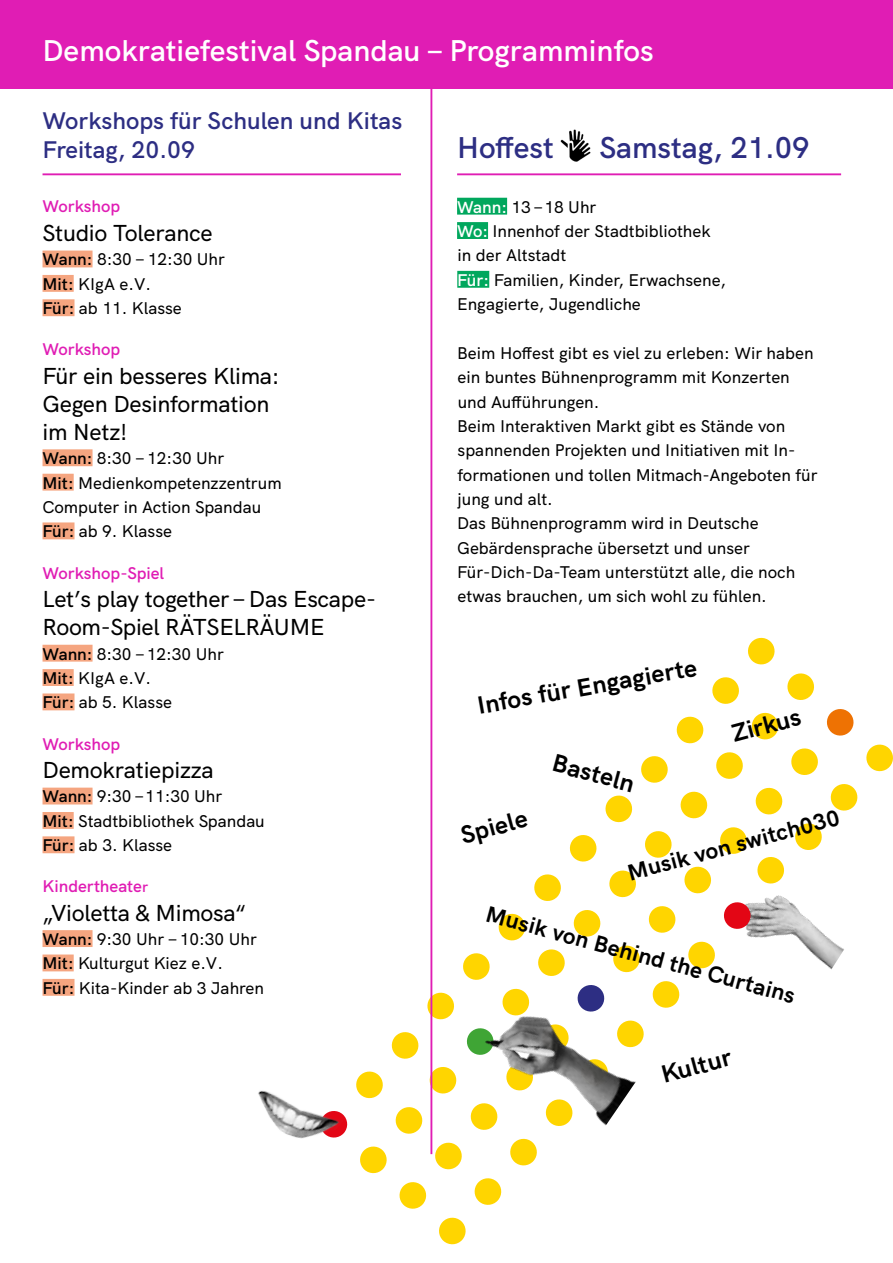
<style>
.page{position:relative;width:893px;height:1263px;background:#fff}
.page>*{position:absolute;margin:0;border:0;box-sizing:border-box;transform-origin:0 0}
.t1{font:600 30px "HK Grotesk";color:#fff}
.t2{font:600 30px "HK Grotesk";color:#2d2e83}
.t3{font:700 24.75px "HK Grotesk";color:#000}
.t4{font:600 24px/28.8px "HK Grotesk";color:#2d2e83}
.t5{font:500 23.1px/28.2px "HK Grotesk";letter-spacing:-.01em;color:#000}
.t6{font:700 22.8px "HK Grotesk";color:#000}
.t7{font:500 16.95px/24.3px "HK Grotesk";color:#000}
.t8{font:600 16.8px "HK Grotesk";color:#e01db4}
.s1{font-weight:600}
.s2{font-size:15px}
.s3{font-weight:600;color:#fff}
</style>
<div class="page">
<img style="left:747px;top:895px;width:97px;height:75px">
<svg style="left:439px;top:1217px;width:27px;height:28px"></svg>
<svg style="left:399px;top:1182px;width:28px;height:27px"></svg>
<svg style="left:363px;top:1146px;width:24px;height:28px"></svg>
<svg style="left:474px;top:1183px;width:28px;height:22px"></svg>
<svg style="left:395px;top:1107px;width:28px;height:27px"></svg>
<svg style="left:363px;top:1071px;width:20px;height:28px"></svg>
<svg style="left:391px;top:1032px;width:28px;height:27px"></svg>
<svg style="left:464px;top:953px;width:25px;height:9px"></svg>
<svg style="left:639px;top:1024px;width:5px;height:20px"></svg>
<svg style="left:538px;top:949px;width:27px;height:13px"></svg>
<svg style="left:498px;top:913px;width:28px;height:28px"></svg>
<svg style="left:652px;top:981px;width:28px;height:27px"></svg>
<svg style="left:613px;top:945px;width:27px;height:18px"></svg>
<svg style="left:573px;top:910px;width:28px;height:27px"></svg>
<svg style="left:534px;top:874px;width:27px;height:27px"></svg>
<svg style="left:688px;top:941px;width:27px;height:28px"></svg>
<svg style="left:648px;top:906px;width:28px;height:27px"></svg>
<svg style="left:609px;top:870px;width:27px;height:28px"></svg>
<svg style="left:569px;top:835px;width:28px;height:27px"></svg>
<svg style="left:724px;top:901px;width:28px;height:29px"></svg>
<svg style="left:684px;top:866px;width:28px;height:28px"></svg>
<svg style="left:645px;top:831px;width:27px;height:27px"></svg>
<svg style="left:605px;top:795px;width:28px;height:28px"></svg>
<svg style="left:757px;top:857px;width:27px;height:27px"></svg>
<svg style="left:720px;top:827px;width:27px;height:27px"></svg>
<svg style="left:680px;top:791px;width:28px;height:28px"></svg>
<svg style="left:641px;top:756px;width:27px;height:27px"></svg>
<svg style="left:795px;top:823px;width:27px;height:27px"></svg>
<svg style="left:755px;top:787px;width:28px;height:28px"></svg>
<svg style="left:716px;top:752px;width:27px;height:27px"></svg>
<svg style="left:676px;top:716px;width:28px;height:28px"></svg>
<svg style="left:830px;top:784px;width:28px;height:27px"></svg>
<svg style="left:791px;top:748px;width:27px;height:27px"></svg>
<svg style="left:751px;top:712px;width:28px;height:28px"></svg>
<svg style="left:712px;top:677px;width:27px;height:27px"></svg>
<svg style="left:866px;top:744px;width:27px;height:28px"></svg>
<svg style="left:827px;top:709px;width:27px;height:27px"></svg>
<svg style="left:787px;top:673px;width:27px;height:27px"></svg>
<svg style="left:748px;top:637px;width:27px;height:28px"></svg>
<div style="left:43px;top:251px;width:50px;height:16px;background:#f5a580"></div>
<div style="left:43px;top:275px;width:31px;height:17px;background:#f5a580"></div>
<div style="left:43px;top:299px;width:32px;height:17px;background:#f5a580"></div>
<div style="left:43px;top:449px;width:50px;height:17px;background:#f5a580"></div>
<div style="left:43px;top:474px;width:31px;height:17px;background:#f5a580"></div>
<div style="left:43px;top:522px;width:32px;height:17px;background:#f5a580"></div>
<div style="left:43px;top:645px;width:50px;height:17px;background:#f5a580"></div>
<div style="left:43px;top:669px;width:31px;height:17px;background:#f5a580"></div>
<div style="left:43px;top:693px;width:32px;height:17px;background:#f5a580"></div>
<div style="left:43px;top:788px;width:50px;height:16px;background:#f5a580"></div>
<div style="left:43px;top:812px;width:31px;height:17px;background:#f5a580"></div>
<div style="left:43px;top:836px;width:32px;height:17px;background:#f5a580"></div>
<div style="left:43px;top:930px;width:50px;height:17px;background:#f5a580"></div>
<div style="left:43px;top:954px;width:31px;height:17px;background:#f5a580"></div>
<div style="left:43px;top:979px;width:32px;height:17px;background:#f5a580"></div>
<hr style="left:430px;top:85px;width:2px;height:1069px;background:#e01db4">
<div style="left:457px;top:198px;width:50px;height:17px;background:#00a75d"></div>
<div style="left:457px;top:222px;width:31px;height:17px;background:#00a75d"></div>
<div style="left:457px;top:271px;width:32px;height:17px;background:#00a75d"></div>
<img style="left:560px;top:129px;width:31px;height:32px">
<div style="left:0;top:0;width:893px;height:88px;background:#e01db4"></div>
<hr style="left:457px;top:173px;width:384px;height:2px;background:#e01db4">
<hr style="left:43px;top:173px;width:358px;height:2px;background:#e01db4">
<img style="left:258px;top:1073px;width:105px;height:95px">
<img style="left:426px;top:962px;width:213px;height:221px">
<h1 class="t1" style="left:43px;top:27px;width:613px">Demokratiefestival Spandau — Programminfos</h1>
<h3 class="t4" style="left:43px;top:104px;width:361px">Workshops für Schulen und Kitas<br>Freitag, 20.09</h3>
<p class="t8" style="left:43px;top:194px;width:79px">Workshop</p>
<h3 class="t5" style="left:43px;top:217px;width:172px">Studio Tolerance</h3>
<p class="t7" style="left:43px;top:246px;width:184px"><span class="s1">Wann:</span> 8:30 — 12:30 Uhr<br><span class="s1">Mit:</span> KIgA e.V.<br><span class="s1">Für:</span> ab 11. Klasse</p>
<p class="t8" style="left:43px;top:336px;width:79px">Workshop</p>
<h3 class="t5" style="left:43px;top:359px;width:239px">Für ein besseres Klima:<br>Gegen Desinformation im Netz!</h3>
<p class="t7" style="left:43px;top:445px;width:241px"><span class="s1">Wann:</span> 8:30 — 12:30 Uhr<br><span class="s1">Mit:</span> Medienkompetenzzentrum<br>Computer in Action Spandau<br><span class="s1">Für:</span> ab 9. Klasse</p>
<p class="t8" style="left:43px;top:560px;width:123px">Workshop-Spiel</p>
<h3 class="t5" style="left:43px;top:582px;width:335px">Let’s play together — Das Escape-<br>Room-Spiel RÄTSELRÄUME</h3>
<p class="t7" style="left:43px;top:640px;width:183px"><span class="s1">Wann:</span> 8:30 — 12:30 Uhr<br><span class="s1">Mit:</span> KIgA e.V.<br><span class="s1">Für:</span> ab 5. Klasse</p>
<p class="t8" style="left:43px;top:731px;width:79px">Workshop</p>
<h3 class="t5" style="left:43px;top:754px;width:173px">Demokratiepizza</h3>
<p class="t7" style="left:43px;top:783px;width:224px"><span class="s1">Wann:</span> 9:30 — 11:30 Uhr<br><span class="s1">Mit:</span> Stadtbibliothek Spandau<br><span class="s1">Für:</span> ab 3. Klasse</p>
<p class="t8" style="left:43px;top:873px;width:107px">Kindertheate<span class="s2">r</span></p>
<h3 class="t5" style="left:43px;top:896px;width:205px">„Violetta &amp; Mimosa“</h3>
<p class="t7" style="left:43px;top:925px;width:223px"><span class="s1">Wann:</span> 9:30 Uhr — 10:30 Uhr<br><span class="s1">Mit:</span> Kulturgut Kiez e.V.<br><span class="s1">Für:</span> Kita-Kinder ab 3 Jahren</p>
<h1 class="t2" style="left:457px;top:124px;width:98px">Hoffest</h1>
<h1 class="t2" style="left:599px;top:124px;width:212px">Samstag, 21.09</h1>
<p class="t7" style="left:457px;top:193px;width:270px"><span class="s3">Wann:</span> 13 — 18 Uhr<br><span class="s3">Wo:</span> Innenhof der Stadtbibliothek in der Altstadt<br><span class="s3">Für:</span> Familien, Kinder, Erwachsene,<br>Engagierte, Jugendliche</p>
<p class="t7" style="left:457px;top:339px;width:362px">Beim Hoffest gibt es viel zu erleben: Wir haben ein buntes Bühnenprogramm mit Konzerten und Aufführungen.<br>Beim Interaktiven Markt gibt es Stände von spannenden Projekten und Initiativen mit In&shy;formationen und tollen Mitmach-Angeboten für jung und alt.<br>Das Bühnenprogramm wird in Deutsche Gebärdensprache übersetzt und unser Für-Dich-Da-Team unterstützt alle, die noch etwas brauchen, um sich wohl zu fühlen.</p>
<h2 class="t3" style="left:474px;top:687px;width:224px;rotate:-10deg">Infos für Engagierte</h2>
<h2 class="t3" style="left:558px;top:743px;width:86px;rotate:15deg">Basteln</h2>
<h2 class="t3" style="left:727px;top:715px;width:72px;rotate:-15deg">Zirkus</h2>
<h2 class="t3" style="left:456px;top:817px;width:69px;rotate:-15deg">Spiele</h2>
<h3 class="t6" style="left:624px;top:856px;width:220px;rotate:-15deg">Musik von switch030</h3>
<h3 class="t6" style="left:491px;top:896px;width:320px;rotate:15deg">Musik von Behind the Curtains</h3>
<h2 class="t3" style="left:657px;top:1056px;width:73px;rotate:-15deg">Kultur</h2>
</div>
